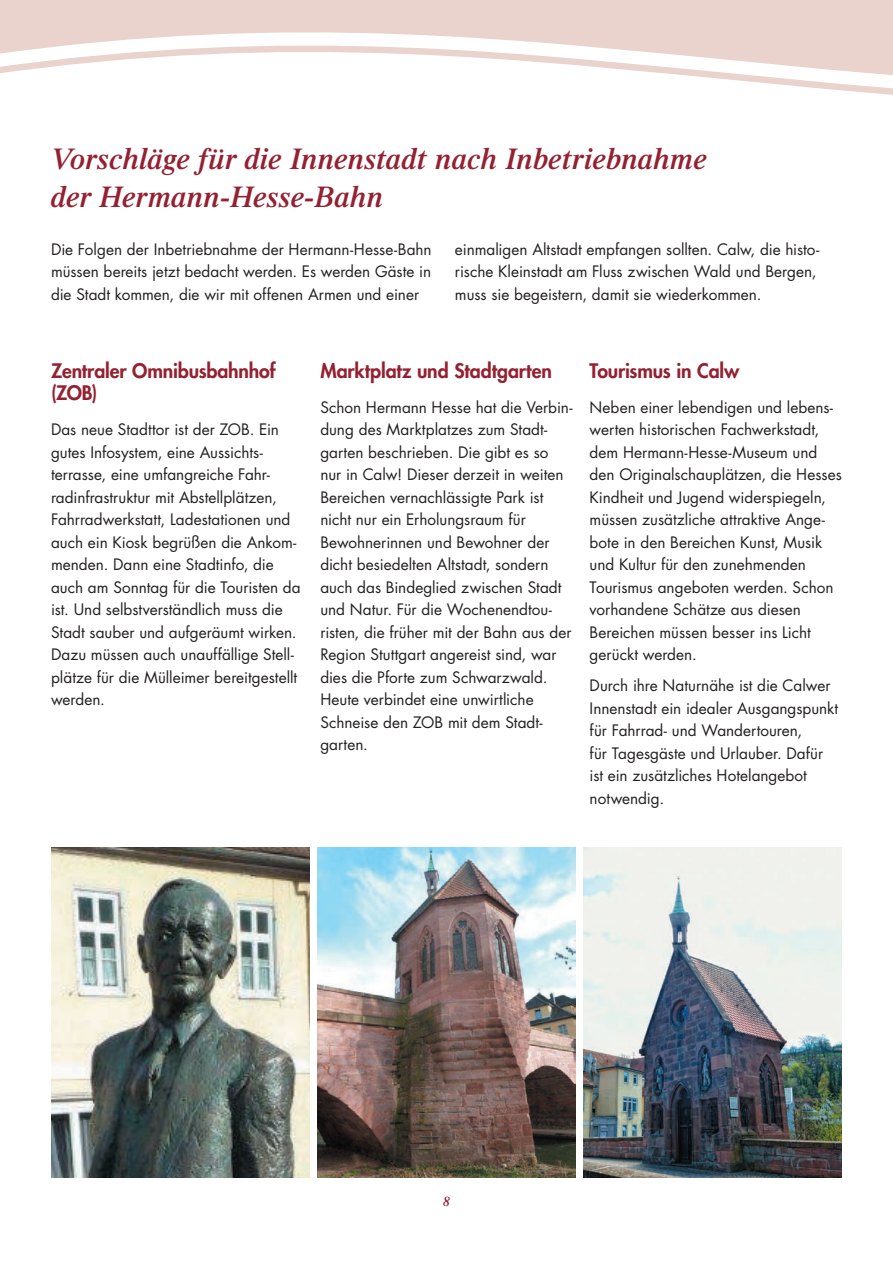
<style>
.page{position:relative;width:893px;height:1263px;background:#fff}
.page>*{position:absolute;margin:0;border:0;box-sizing:border-box;transform-origin:0 0}
.t1{font:italic 600 30px/37.5px "Times LT Std";letter-spacing:.005em;color:#942132}
.t2{font:800 19.5px/22.5px "Futura Std";letter-spacing:-.01em;color:#942132}
.t3{font:15.3px/22.5px "Futura Std";color:#231f20}
.t4{font:italic 600 13.5px "Times LT Std";color:#942132}
</style>
<div class="page">
<svg style="left:0;top:0;width:893px;height:95px;fill:#e9d3cc"></svg>
<img style="left:51px;top:847px;width:258px;height:331px">
<img style="left:317px;top:847px;width:258px;height:331px">
<img style="left:584px;top:847px;width:258px;height:331px">
<h1 class="t1" style="left:51px;top:140px;width:657px">Vorschläge für die Innenstadt nach Inbetriebnahme der Hermann-Hesse-Bahn</h1>
<p class="t3" style="left:51px;top:238px;width:382px;text-align:justify">Die Folgen der Inbetriebnahme der Hermann-Hesse-Bahn müssen bereits jetzt bedacht werden. Es werden Gäste in die Stadt kommen, die wir mit offenen Armen und einer</p>
<p class="t3" style="left:455px;top:238px;width:366px">einmaligen Altstadt empfangen sollten. Calw, die histo&shy;rische Kleinstadt am Fluss zwischen Wald und Bergen, muss sie begeistern, damit sie wiederkommen.</p>
<p class="t2" style="left:51px;top:359px;width:226px">Zentraler Omnibusbahnhof (ZOB)</p>
<p class="t3" style="left:51px;top:419px;width:251px">Das neue Stadttor ist der ZOB. Ein gutes Infosystem, eine Aussichts&shy;terrasse, eine umfangreiche Fahr&shy;radinfrastruktur mit Abstellplätzen, Fahrradwerkstatt, Ladestationen und auch ein Kiosk begrüßen die Ankom&shy;menden. Dann eine Stadtinfo, die auch am Sonntag für die Touristen da ist. Und selbstverständlich muss die Stadt sauber und aufgeräumt wirken.<br>Dazu müssen auch unauffällige Stell&shy;plätze für die Mülleimer bereitgestellt werden.</p>
<p class="t2" style="left:320px;top:359px;width:233px">Marktplatz und Stadtgarten</p>
<p class="t3" style="left:320px;top:396px;width:254px">Schon Hermann Hesse hat die Verbin&shy;dung des Marktplatzes zum Stadt&shy;garten beschrieben. Die gibt es so nur in Calw! Dieser derzeit in weiten<br>Bereichen vernachlässigte Park ist nicht nur ein Erholungsraum für<br>Bewohnerinnen und Bewohner der dicht besiedelten Altstadt, sondern auch das Bindeglied zwischen Stadt und Natur. Für die Wochenendtou&shy;risten, die früher mit der Bahn aus der<br>Region Stuttgart angereist sind, war dies die Pforte zum Schwarzwald.<br>Heute verbindet eine unwirtliche<br>Schneise den ZOB mit dem Stadt&shy;garten.</p>
<p class="t2" style="left:590px;top:359px;width:151px">Tourismus in Calw</p>
<p class="t3" style="left:590px;top:396px;width:254px">Neben einer lebendigen und lebens&shy;werten historischen Fachwerkstadt, dem Hermann-Hesse-Museum und den Originalschauplätzen, die Hesses Kindheit und Jugend widerspiegeln, müssen zusätzliche attraktive Ange&shy;bote in den Bereichen Kunst, Musik und Kultur für den zunehmenden Tourismus angeboten werden. Schon vorhandene Schätze aus diesen Bereichen müssen besser ins Licht gerückt werden.</p>
<p class="t3" style="left:590px;top:674px;width:250px">Durch ihre Naturnähe ist die Calwer<br>Innenstadt ein idealer Ausgangspunkt für Fahrrad- und Wandertouren,<br>für Tagesgäste und Urlauber. Dafür ist ein zusätzliches Hotelangebot notwendig.</p>
<p class="t4" style="left:443px;top:1194px;width:8px">8</p>
</div>
